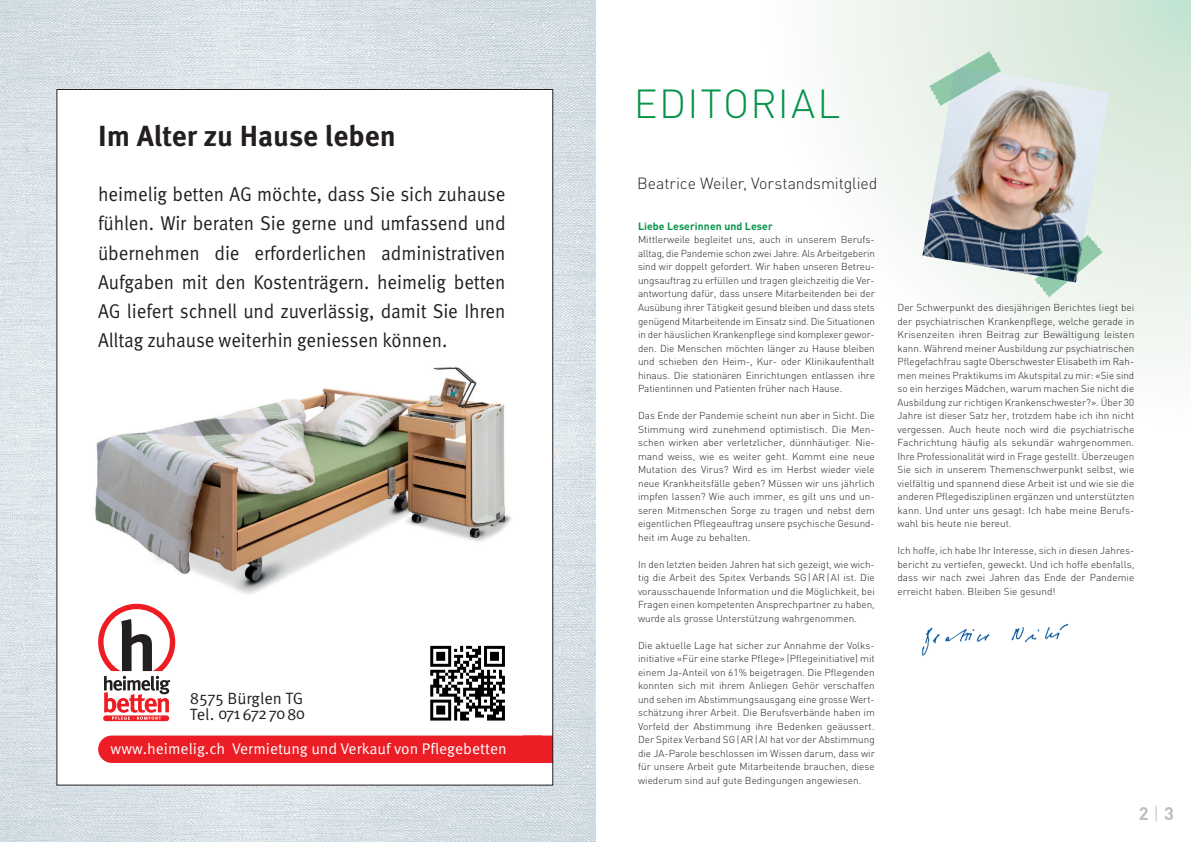
<style>
.page{position:relative;width:1191px;height:842px;background:#fff}
.page>*{position:absolute;margin:0;border:0;box-sizing:border-box;transform-origin:0 0}
.titel{font:300 40px "DIN";letter-spacing:.035em;color:#06934a}
.t1{font:700 29.1px "Meta Pro";color:#231f20}
.t2{font:20px/29.1px "Meta Pro Norm";letter-spacing:-.005em;color:#231f20;text-align:justify;scale:.93 1}
.t3{font:700 18px "DIN";color:#bcbdc0}
.t4{font:16.4px/14.9px "Meta Pro Norm";letter-spacing:-.01em;color:#231f20}
.Name{font:300 16px "DIN";letter-spacing:-.01em;color:#231f20}
.t5{font:15.5px "Meta Pro Norm";color:#fff}
.untertitel{font:700 10.5px "DIN";letter-spacing:.005em;color:#06934a}
.grundtext{font:300 10px/13.5px "DIN";letter-spacing:.005em;color:#231f20;text-align:justify}
.s1{font-weight:300}
</style>
<div class="page">
<svg style="left:833px;top:0;width:358px;height:359px"></svg>
<img style="left:0;top:0;width:595px;height:842px">
<div style="left:57px;top:89px;width:496px;height:696px;background:#fff"></div>
<img style="left:95px;top:367px;width:417px;height:237px">
<div style="left:103px;top:715px;width:66px;height:6px;background:#ee1d23;border-radius:3px"></div>
<svg style="left:98px;top:604px;width:77px;height:116px"></svg>
<svg style="left:98px;top:729px;width:462px;height:34px"></svg>
<svg style="left:430px;top:645px;width:75px;height:76px"></svg>
<svg style="left:430px;top:646px;width:75px;height:74px"></svg>
<img style="left:922px;top:66px;width:187px;height:217px">
<svg style="left:928px;top:51px;width:73px;height:55px;background:#c1dcd1"></svg>
<svg style="left:1034px;top:235px;width:69px;height:62px;background:#859e9f"></svg>
<img style="left:921px;top:623px;width:148px;height:33px">
<p class="t1" style="left:98px;top:113px;width:299px">Im Alter zu Hause leben</p>
<p class="t2" style="left:98px;top:179px;width:440px">heimelig betten AG möchte, dass Sie sich zuhause fühlen. Wir beraten Sie gerne und umfassend und übernehmen die erforderlichen administrativen Aufgaben mit den Kostenträgern. heimelig betten AG liefert schnell und zuverlässig, damit Sie Ihren Alltag zuhause weiterhin geniessen können.</p>
<p class="t1" style="left:115px;top:113px;width:299px">Im Alter zu Hause leben</p>
<p class="t2" style="left:115px;top:179px;width:440px">heimelig betten AG möchte, dass Sie sich zuhause fühlen. Wir beraten Sie gerne und umfassend und übernehmen die erforderlichen adm nistrativen Aufgaben mit den Kostenträgern. heimelig betten AG li fert schnell und zuverlässig, damit Sie Ihren Alltag zuhause weiterhin geniessen können.</p>
<p class="t4" style="left:190px;top:690px;width:117px">8575 Bürglen TG<br>Tel. 071 672 70 80</p>
<p class="t5" style="left:111px;top:737px;width:397px">www.heimelig.ch Vermietung und Verkauf von Pflegebetten</p>
<p class="t4" style="left:207px;top:690px;width:117px">8 75 Bürglen TG<br>Tel. 071 6 2 70 80</p>
<p class="t5" style="left:128px;top:737px;width:397px">www.heimelig.ch Vermietung und Verkauf von Pfl g b tten</p>
<p class="titel" style="left:634px;top:79px;width:208px">EDITORIAL</p>
<p class="Name" style="left:637px;top:174px;width:242px">Beatrice Weiler, Vorstandsmitglied</p>
<p class="untertitel" style="left:638px;top:219px;width:136px">Liebe Leserinnen und Leser</p>
<p class="grundtext" style="left:638px;top:233px;width:238px">Mittlerweile begleitet uns, auch in unserem Berufs&shy;alltag, die Pandemie schon zwei Jahre. Als Arbeitgeberin sind wir doppelt gefordert. Wir haben unseren Betreu&shy;ungsauftrag zu erfüllen und tragen gleichzeitig die Ver&shy;antwortung dafür, dass unsere Mitarbeitenden bei der Ausübung ihrer Tätigkeit gesund bleiben und dass stets genügend Mitarbeitende im Einsatz sind. Die Situationen in der häuslichen Krankenpflege sind komplexer gewor&shy;den. Die Menschen möchten länger zu Hause bleiben und schieben den Heim-, Kur- oder Klinikaufenthalt hinaus. Die stationären Einrichtungen entlassen ihre Patientinnen und Patienten früher nach Hause.</p>
<p class="grundtext" style="left:638px;top:409px;width:238px">Das Ende der Pandemie scheint nun aber in Sicht. Die Stimmung wird zunehmend optimistisch. Die Men&shy;schen wirken aber verletzlicher, dünnhäutiger. Nie&shy;mand weiss, wie es weiter geht. Kommt eine neue Mutation des Virus? Wird es im Herbst wieder viele neue Krankheitsfälle geben? Müssen wir uns jährlich impfen lassen? Wie auch immer, es gilt uns und un&shy;seren Mitmenschen Sorge zu tragen und nebst dem eigentlichen Pflegeauftrag unsere psychische Gesund&shy;heit im Auge zu behalten.</p>
<p class="grundtext" style="left:638px;top:557px;width:238px">In den letzten beiden Jahren hat sich gezeigt, wie wich&shy;tig die Arbeit des Spitex Verbands SG|AR|AI ist. Die vorausschauende Information und die Möglichkeit, bei Fragen einen kompetenten Ansprechpartner zu haben, wurde als grosse Unterstützung wahrgenommen.</p>
<p class="grundtext" style="left:638px;top:638px;width:238px">Die aktuelle Lage hat sicher zur Annahme der Volks&shy;initiative «Für eine starke Pflege» (Pflegeinitiative) mit einem Ja-Anteil von 61% beigetragen. Die Pflegenden konnten sich mit ihrem Anliegen Gehör verschaffen und sehen im Abstimmungsausgang eine grosse Wert&shy;schätzung ihrer Arbeit. Die Berufsverbände haben im Vorfeld der Abstimmung ihre Bedenken geäussert.<br>Der Spitex Verband SG|AR|AI hat vor der Abstimmung die JA- Parole beschlossen im Wissen darum, dass wir für unsere Arbeit gute Mitarbeitende brauchen, diese wiederum sind auf gute Bedingungen angewiesen.</p>
<p class="grundtext" style="left:897px;top:301px;width:238px">Der Schwerpunkt des diesjährigen Berichtes liegt bei der psychiatrischen Krankenpflege, welche gerade in Krisenzeiten ihren Beitrag zur Bewältigung leisten kann. Während meiner Ausbildung zur psychiatrischen Pflegefachfrau sagte Oberschwester Elisabeth im Rah&shy;men meines Praktikums im Akutspital zu mir: «Sie sind so ein herziges Mädchen, warum machen Sie nicht die Ausbildung zur richtigen Krankenschwester?». Über 30<br>Jahre ist dieser Satz her, trotzdem habe ich ihn nicht vergessen. Auch heute noch wird die psychiatrische Fachrichtung häufig als sekundär wahrgenommen.<br>Ihre Professionalität wird in Frage gestellt. Überzeugen Sie sich in unserem Themenschwerpunkt selbst, wie vielfältig und spannend diese Arbeit ist und wie sie die anderen Pflegedisziplinen ergänzen und unterstützten kann. Und unter uns gesagt: Ich habe meine Berufs&shy;wahl bis heute nie bereut.</p>
<p class="grundtext" style="left:897px;top:544px;width:238px">Ich hoffe, ich habe Ihr Interesse, sich in diesen Jahres&shy;bericht zu vertiefen, geweckt. Und ich hoffe ebenfalls, dass wir nach zwei Jahren das Ende der Pandemie erreicht haben. Bleiben Sie gesund!</p>
<h3 class="t3" style="left:1138px;top:802px;width:37px">2 <span class="s1">|</span> 3</h3>
</div>
